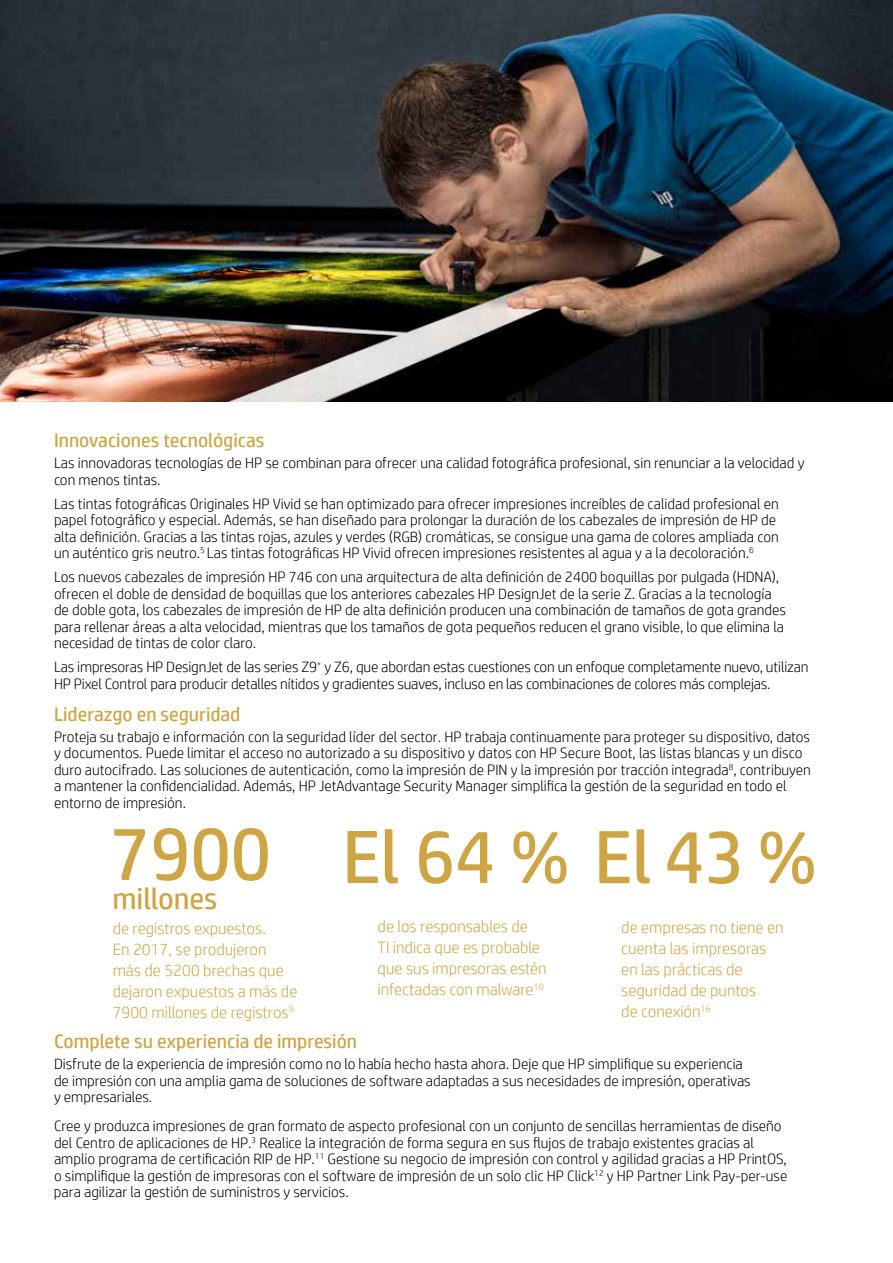
<style>
.page{position:relative;width:893px;height:1263px;background:#fff}
.page>*{position:absolute;margin:0;border:0;box-sizing:border-box;transform-origin:0 0}
.t1{font:75px "HP Simplified";color:#cda545}
.t2{font:30px "HP Simplified";color:#cda545}
.t3{font:19.5px "HP Simplified";color:#cda545}
.t4{font:300 16.5px/21px "HP Simplified";color:#cda545}
.t5{font:300 15px/16.5px "HP Simplified";color:#000}
</style>
<div class="page">
<img style="left:0;top:0;width:893px;height:402px">
<h3 class="t3" style="left:54px;top:428px;width:212px">Innovaciones tecnológicas</h3>
<p class="t5" style="left:54px;top:454px;width:752px">Las innovadoras tecnologías de HP se combinan para ofrecer una calidad fotográfica profesional, sin renunciar a la velocidad y con menos tintas.</p>
<p class="t5" style="left:54px;top:495px;width:726px">Las tintas fotográficas Originales HP Vivid se han optimizado para ofrecer impresiones increíbles de calidad profesional en papel fotográfico y especial. Además, se han diseñado para prolongar la duración de los cabezales de impresión de HP de alta definición. Gracias a las tintas rojas, azules y verdes (RGB) cromáticas, se consigue una gama de colores ampliada con un auténtico gris neutro.<sup>5</sup> Las tintas fotográficas HP Vivid ofrecen impresiones resistentes al agua y a la decoloración.<sup>6</sup></p>
<p class="t5" style="left:54px;top:568px;width:733px">Los nuevos cabezales de impresión HP 746 con una arquitectura de alta definición de 2400 boquillas por pulgada (HDNA), ofrecen el doble de densidad de boquillas que los anteriores cabezales HP DesignJet de la serie Z. Gracias a la tecnología de doble gota, los cabezales de impresión de HP de alta definición producen una combinación de tamaños de gota grandes para rellenar áreas a alta velocidad, mientras que los tamaños de gota pequeños reducen el grano visible, lo que elimina la necesidad de tintas de color claro.</p>
<p class="t5" style="left:54px;top:658px;width:756px">Las impresoras HP DesignJet de las series Z9<sup>+</sup> y Z6, que abordan estas cuestiones con un enfoque completamente nuevo, utilizan<br>HP Pixel Control para producir detalles nítidos y gradientes suaves, incluso en las combinaciones de colores más complejas.</p>
<h3 class="t3" style="left:54px;top:702px;width:188px">Liderazgo en seguridad</h3>
<p class="t5" style="left:54px;top:728px;width:758px">Proteja su trabajo e información con la seguridad líder del sector. HP trabaja continuamente para proteger su dispositivo, datos y documentos. Puede limitar el acceso no autorizado a su dispositivo y datos con HP Secure Boot, las listas blancas y un disco duro autocifrado. Las soluciones de autenticación, como la impresión de PIN y la impresión por tracción integrada<sup>8</sup>, contribuyen a mantener la confidencialidad. Además, HP JetAdvantage Security Manager simplifica la gestión de la seguridad en todo el entorno de impresión.</p>
<h1 class="t1" style="left:110px;top:805px;width:162px">7900</h1>
<h2 class="t2" style="left:112px;top:879px;width:107px">millones</h2>
<p class="t4" style="left:113px;top:917px;width:186px">de registros expuestos.<br>En 2017, se produjeron más de 5200 brechas que dejaron expuestos a más de<br>7900 millones de registros<sup>9</sup></p>
<p class="t4" style="left:621px;top:916px;width:164px">de empresas no tiene en cuenta las impresoras en las prácticas de seguridad de puntos<br>de conexión<sup>16</sup></p>
<h1 class="t1" style="left:342px;top:808px;width:476px">El 64 % El 43 %</h1>
<p class="t4" style="left:378px;top:916px;width:171px">de los responsables de<br>TI indica que es probable que sus impresoras estén infectadas con malware<sup>10</sup></p>
<h3 class="t3" style="left:54px;top:1029px;width:305px">Complete su experiencia de impresión</h3>
<p class="t5" style="left:54px;top:1055px;width:698px">Disfrute de la experiencia de impresión como no lo había hecho hasta ahora. Deje que HP simplifique su experiencia de impresión con una amplia gama de soluciones de software adaptadas a sus necesidades de impresión, operativas y empresariales.</p>
<p class="t5" style="left:54px;top:1117px;width:735px">Cree y produzca impresiones de gran formato de aspecto profesional con un conjunto de sencillas herramientas de diseño del Centro de aplicaciones de HP.<sup>3</sup> Realice la integración de forma segura en sus flujos de trabajo existentes gracias al amplio programa de certificación RIP de HP.<sup>11</sup> Gestione su negocio de impresión con control y agilidad gracias a HP PrintOS, o simplifique la gestión de impresoras con el software de impresión de un solo clic HP Click<sup>12</sup> y HP Partner Link Pay-per-use para agilizar la gestión de suministros y servicios.</p>
</div>
